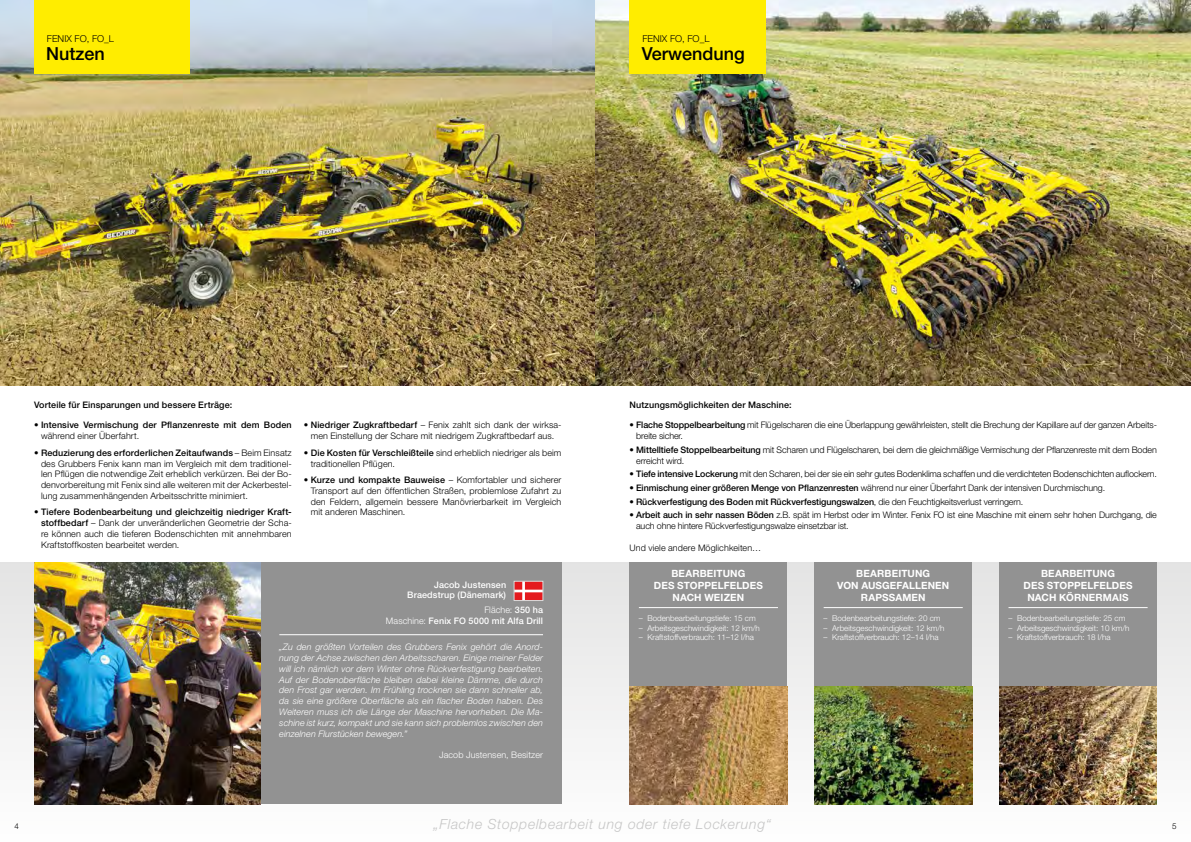
<style>
.page{position:relative;width:1191px;height:842px;background:#fff}
.page>*{position:absolute;margin:0;border:0;box-sizing:border-box;transform-origin:0 0}
.t1{font:500 18px "Helvetica Neue LT Pro";color:#000}
.t2{font:italic 300 14px "Helvetica Neue LT Pro";letter-spacing:.05em;color:#c6c6c6}
.t3{font:700 10px/12px "Helvetica Neue LT Pro";letter-spacing:.01em;color:#fff;text-align:center}
.t4{font:300 9.5px "Helvetica Neue LT Pro";color:#000}
.t5{font:300 9px/10.8px "Helvetica Neue LT Pro";letter-spacing:-.005em;color:#000}
.t6{font:italic 300 9px/10.8px "Helvetica Neue LT Pro";letter-spacing:.01em;color:#fff;text-align:justify}
.t7{font:500 9px/10.8px "Helvetica Neue LT Pro";letter-spacing:.01em;color:#000}
.t8{font:500 9px "Helvetica Neue LT Pro";letter-spacing:-.01em;color:#000}
.t9{font:500 9px "Helvetica Neue LT Pro";letter-spacing:.015em;color:#fff}
.t10{font:300 9px "Helvetica Neue LT Pro";letter-spacing:.01em;color:#fff}
.t11{font:300 8px "Helvetica Neue LT Pro";color:#fff}
.t12{font:300 8px "Helvetica Neue LT Pro";color:#000}
.s1{font-weight:300}
.s2{font-weight:500}
</style>
<div class="page">
<img style="left:0;top:0;width:1191px;height:386px">
<div style="left:0;top:563px;width:1191px;height:279px;background:linear-gradient(to bottom,#e4e4e3,#fdfdfc)"></div>
<div style="left:629px;top:563px;width:158px;height:241px;background:#929292"></div>
<div style="left:814px;top:563px;width:158px;height:241px;background:#929292"></div>
<div style="left:999px;top:563px;width:158px;height:241px;background:#929292"></div>
<div style="left:261px;top:563px;width:300px;height:241px;background:#929292"></div>
<img style="left:34px;top:563px;width:227px;height:241px">
<img style="left:629px;top:686px;width:158px;height:118px">
<img style="left:999px;top:686px;width:158px;height:118px">
<img style="left:814px;top:686px;width:158px;height:118px">
<div style="left:34px;top:0;width:156px;height:74px;background:#ffed00"></div>
<svg style="left:516px;top:583px;width:25px;height:16px"></svg>
<div style="left:514px;top:581px;width:29px;height:20px;border:1px solid #dadada"></div>
<div style="left:629px;top:0;width:136px;height:73px;background:#ffed00"></div>
<hr style="left:279px;top:634px;width:264px;height:1px;background:#fff">
<hr style="left:639px;top:607px;width:139px;height:1px;background:#fff">
<hr style="left:823px;top:607px;width:139px;height:1px;background:#fff">
<hr style="left:1008px;top:607px;width:139px;height:1px;background:#fff">
<p class="t4" style="left:47px;top:32px;width:69px">FENIX FO, FO_L</p>
<p class="t4" style="left:642px;top:32px;width:69px">FENIX FO, FO_L</p>
<p class="t1" style="left:46px;top:43px;width:60px">Nutzen</p>
<p class="t1" style="left:642px;top:43px;width:105px">Verwendung</p>
<p class="t7" style="left:34px;top:399px;width:200px">Vorteile für Einsparungen und bessere Erträge:</p>
<p class="t7" style="left:41px;top:420px;width:252px;text-indent:-7px">• Intensive Vermischung der Pflanzenreste mit dem Boden <span class="s1">während einer Überfahrt.</span></p>
<p class="t5" style="left:41px;top:447px;width:252px;text-align:justify;text-indent:-7px"><span class="s2">• Reduzierung des erforderlichen Zeitaufwands</span> – Beim Einsatz des Grubbers Fenix kann man im Vergleich mit dem traditionel&shy;len Pflügen die notwendige Zeit erheblich verkürzen. Bei der Bo&shy;denvorbereitung mit Fenix sind alle weiteren mit der Ackerbestel&shy;lung zusammenhängenden Arbeitsschritte minimiert.</p>
<p class="t5" style="left:41px;top:507px;width:252px;text-align:justify;text-indent:-7px"><span class="s2">• Tiefere Bodenbearbeitung und gleichzeitig niedriger Kraft&shy;stoffbedarf</span> – Dank der unveränderlichen Geometrie der Scha&shy;re können auch die tieferen Bodenschichten mit annehmbaren Kraftstoffkosten bearbeitet werden.</p>
<p class="t5" style="left:304px;top:420px;width:259px;text-align:center"><span class="s2">• Niedriger Zugkraftbedarf</span> – Fenix zahlt sich dank der wirksa&shy;men Einstellung der Schare mit niedrigem Zugkraftbedarf aus.</p>
<p class="t5" style="left:311px;top:447px;width:252px;text-indent:-7px"><span class="s2">• Die Kosten für Verschleißteile</span> sind erheblich niedriger als beim traditionellen Pflügen.</p>
<p class="t5" style="left:311px;top:474px;width:252px;text-align:justify;text-indent:-7px"><span class="s2">• Kurze und kompakte Bauweise</span> – Komfortabler und sicherer Transport auf den öffentlichen Straßen, problemlose Zufahrt zu den Feldern, allgemein bessere Manövrierbarkeit im Vergleich mit anderen Maschinen.</p>
<p class="t9" style="left:434px;top:579px;width:74px">Jacob Justensen</p>
<p class="t9" style="left:407px;top:590px;width:100px">Braedstrup (Dänemark)</p>
<p class="t10" style="left:484px;top:605px;width:60px">Fläche: <span class="s2">350 ha</span></p>
<p class="t9" style="left:386px;top:616px;width:159px"><span class="s1">Maschine:</span> Fenix FO 5000 mit Alfa Drill</p>
<p class="t6" style="left:279px;top:641px;width:265px">„Zu den größten Vorteilen des Grubbers Fenix gehört die Anord&shy;nung der Achse zwischen den Arbeitsscharen. Einige meiner Felder will ich nämlich vor dem Winter ohne Rückverfestigung bearbeiten.<br>Auf der Bodenoberfläche bleiben dabei kleine Dämme, die durch den Frost gar werden. Im Frühling trocknen sie dann schneller ab, da sie eine größere Oberfläche als ein flacher Boden haben. Des Weiteren muss ich die Länge der Maschine hervorheben. Die Ma&shy;schine ist kurz, kompakt und sie kann sich problemlos zwischen den einzelnen Flurstücken bewegen.”</p>
<p class="t10" style="left:439px;top:749px;width:105px">Jacob Justensen, Besitzer</p>
<p class="t7" style="left:629px;top:399px;width:163px">Nutzungsmöglichkeiten der Maschine:</p>
<p class="t5" style="left:636px;top:420px;width:522px;text-indent:-7px"><span class="s2">• Flache Stoppelbearbeitung</span> mit Flügelscharen die eine Überlappung gewährleisten, stellt die Brechung der Kapillare auf der ganzen Arbeits&shy;breite sicher.</p>
<p class="t5" style="left:636px;top:444px;width:522px;text-indent:-7px"><span class="s2">• Mittelltiefe Stoppelbearbeitung</span> mit Scharen und Flügelscharen, bei dem die gleichmäßige Vermischung der Pflanzenreste mit dem Boden erreicht wird.</p>
<p class="t5" style="left:629px;top:468px;width:529px"><span class="s2">• Tiefe intensive Lockerung</span> mit den Scharen, bei der sie ein sehr gutes Bodenklima schaffen und die verdichteten Bodenschichten auflockern.</p>
<p class="t5" style="left:629px;top:482px;width:477px"><span class="s2">• Einmischung einer größeren Menge von Pflanzenresten</span> während nur einer Überfahrt Dank der intensiven Durchmischung.</p>
<p class="t8" style="left:629px;top:496px;width:395px">• Rückverfestigung des Boden mit Rückverfestigungswalzen<span class="s1">, die den Feuchtigkeitsverlust verringern.</span></p>
<p class="t5" style="left:636px;top:509px;width:522px;text-indent:-7px"><span class="s2">• Arbeit auch in sehr nassen Böden</span> z.B. spät im Herbst oder im Winter. Fenix FO ist eine Maschine mit einem sehr hohen Durchgang, die auch ohne hintere Rückverfestigungswalze einsetzbar ist.</p>
<p class="t5" style="left:629px;top:542px;width:133px">Und viele andere Möglichkeiten…</p>
<p class="t3" style="left:654px;top:567px;width:111px">BEARBEITUNG<br>DES STOPPELFELDES<br>NACH WEIZEN</p>
<p class="t3" style="left:837px;top:567px;width:114px">BEARBEITUNG<br>VON AUSGEFALLENEN<br>RAPSSAMEN</p>
<p class="t11" style="left:823px;top:613px;width:118px">– Bodenbearbeitungstiefe: 20 cm</p>
<p class="t11" style="left:823px;top:623px;width:122px">– Arbeitsgeschwindigkeit: 12 km/h</p>
<p class="t11" style="left:823px;top:632px;width:116px">– Kraftstoffverbrauch: 12–14 l/ha</p>
<p class="t11" style="left:639px;top:613px;width:118px">– Bodenbearbeitungstiefe: 15 cm</p>
<p class="t11" style="left:639px;top:623px;width:122px">– Arbeitsgeschwindigkeit: 12 km/h</p>
<p class="t11" style="left:639px;top:632px;width:116px">– Kraftstoffverbrauch: 11–12 l/ha</p>
<p class="t3" style="left:1023px;top:567px;width:111px">BEARBEITUNG<br>DES STOPPELFELDES<br>NACH KÖRNERMAIS</p>
<p class="t11" style="left:1008px;top:613px;width:118px">– Bodenbearbeitungstiefe: 25 cm</p>
<p class="t11" style="left:1008px;top:623px;width:122px">– Arbeitsgeschwindigkeit: 10 km/h</p>
<p class="t11" style="left:1008px;top:632px;width:104px">– Kraftstoffverbrauch: 18 l/ha</p>
<p class="t12" style="left:14px;top:821px;width:6px">4</p>
<p class="t2" style="left:433px;top:815px;width:339px">„Flache Stoppelbearbeit ung oder tiefe Lockerung“</p>
<p class="t12" style="left:1172px;top:821px;width:6px">5</p>
</div>
